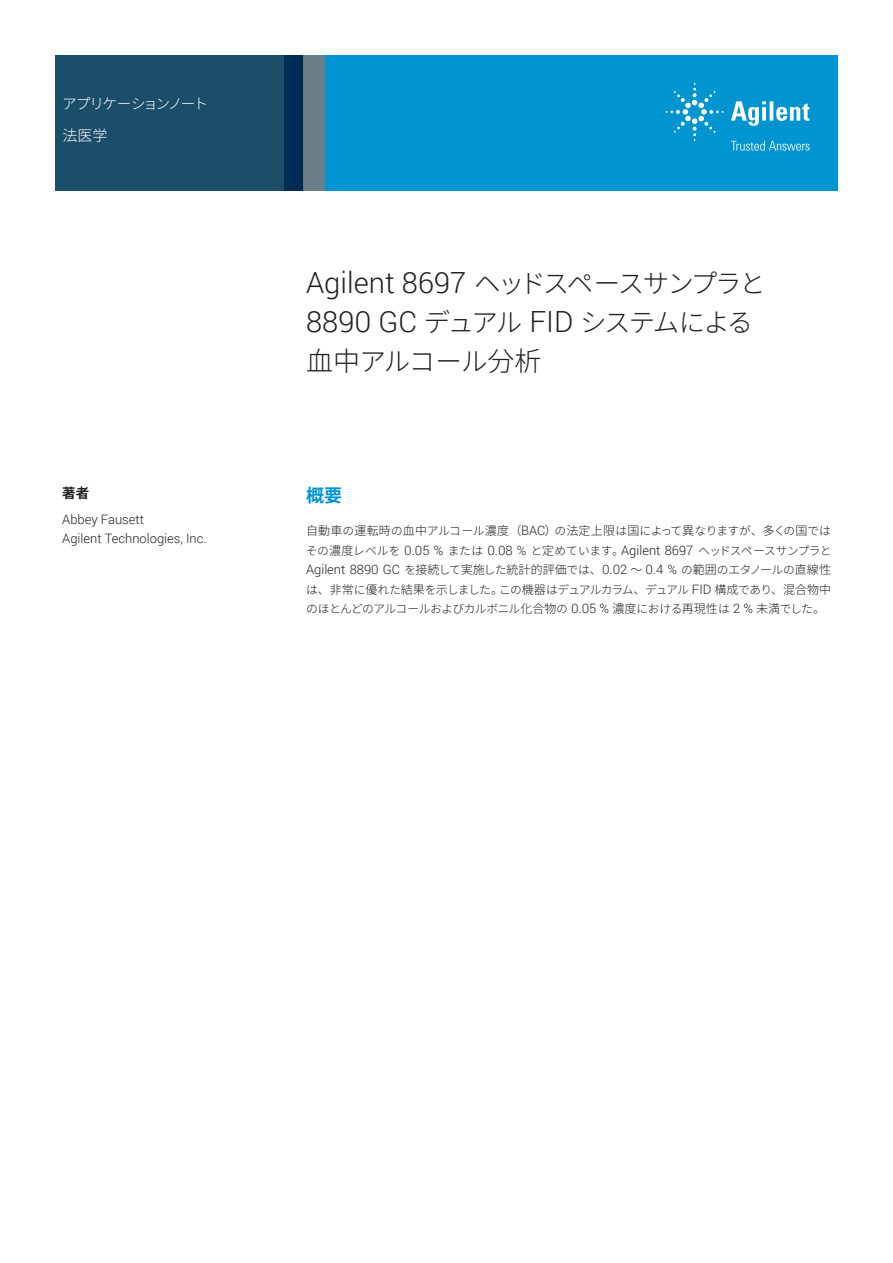
<style>
.page{position:relative;width:893px;height:1263px;background:#fff}
.page>*{position:absolute;margin:0;border:0;box-sizing:border-box;transform-origin:0 0}
.t1{font:300 26.4px/39px "Noto Sans CJ Kjp";letter-spacing:-.075em;color:#221f20}
.t2{font:700 18px "Noto Sans CJ Kjp";color:#0095d0}
.t3{font:300 15px "Noto Sans CJ Kjp";color:#fff}
.t4{font:300 14.7px "Noto Sans CJ Kjp";letter-spacing:-.115em;color:#fff}
.t5{font:700 13.5px "Noto Sans CJ Kjp";color:#221f20}
.t6{font:300 12.9px/19.5px "Roboto";color:#221f20}
.t7{font:300 11.7px/19.5px "Noto Sans CJ Kjp";letter-spacing:-.05em;color:#221f20}
.s1{font-family:"Roboto";font-size:29.1px}
.s2{font-size:27px}
.s3{font-size:12px}
.s4{font-family:"Roboto";font-size:12.9px}
.s5{font-family:"Noto Sans CJ Kjp";font-size:11.7px}
.s6{font-family:"Noto Sans CJ Kjp";font-size:12px}
</style>
<div class="page">
<div style="left:284px;top:55px;width:554px;height:135px;background:#0095d0"></div>
<svg style="left:55px;top:55px;width:249px;height:135px;background:#184b67"></svg>
<div style="left:304px;top:55px;width:21px;height:135px;background:#6b7f89"></div>
<svg style="left:731px;top:101px;width:78px;height:25px"></svg>
<svg style="left:666px;top:83px;width:58px;height:58px"></svg>
<svg style="left:731px;top:141px;width:78px;height:10px"></svg>
<p class="t4" style="left:62px;top:95px;width:148px">アプリケーションノート</p>
<p class="t3" style="left:62px;top:127px;width:47px">法医学</p>
<p class="t5" style="left:62px;top:486px;width:28px">著者</p>
<p class="t6" style="left:62px;top:509px;width:146px">Abbey Fausett<br>Agilent Technologies, Inc.</p>
<h1 class="t1" style="left:306px;top:264px;width:462px"><span class="s1">Agilent 8697</span> ヘッドスペースサンプラと<br><span class="s1">8890 GC</span> デュアル <span class="s1">FID</span> システムによる<span class="s2">血中</span>アルコール<span class="s2">分析</span></h1>
<h2 class="t2" style="left:306px;top:485px;width:37px">概要</h2>
<p class="t7" style="left:306px;top:521px;width:528px"><span class="s3">自動車</span>の<span class="s3">運転時</span>の<span class="s3">血中</span>アルコール<span class="s3">濃度（</span><span class="s4">BAC</span><span class="s3">）</span>の<span class="s3">法定上限</span>は<span class="s3">国</span>によって<span class="s3">異</span>なりますが<span class="s3">、多</span>くの<span class="s3">国</span>ではその<span class="s3">濃度</span>レベルを <span class="s4">0.05 %</span> または <span class="s4">0.08 %</span> と<span class="s3">定</span>めています<span class="s3">。</span><span class="s4">Agilent 8697</span> ヘッドスペースサンプラと</p>
<p class="t6" style="left:306px;top:559px;width:526px">Agilent 8890 GC <span class="s5">を</span><span class="s6">接続</span><span class="s5">して</span><span class="s6">実施</span><span class="s5">した</span><span class="s6">統計的評価</span><span class="s5">では</span><span class="s6">、</span>0.02 <span class="s6">～</span> 0.4 % <span class="s5">の</span><span class="s6">範囲</span><span class="s5">のエタノールの</span><span class="s6">直線性</span></p>
<p class="t7" style="left:306px;top:580px;width:526px">は<span class="s3">、非常</span>に<span class="s3">優</span>れた<span class="s3">結果</span>を<span class="s3">示</span>しました<span class="s3">。</span>この<span class="s3">機器</span>はデュアルカラム<span class="s3">、</span>デュアル <span class="s4">FID</span> <span class="s3">構成</span>であり<span class="s3">、混合物中</span>のほとんどのアルコールおよびカルボニル<span class="s3">化合物</span>の <span class="s4">0.05 %</span> <span class="s3">濃度</span>における<span class="s3">再現性</span>は <span class="s4">2 %</span> <span class="s3">未満</span>でした<span class="s3">。</span></p>
</div>
